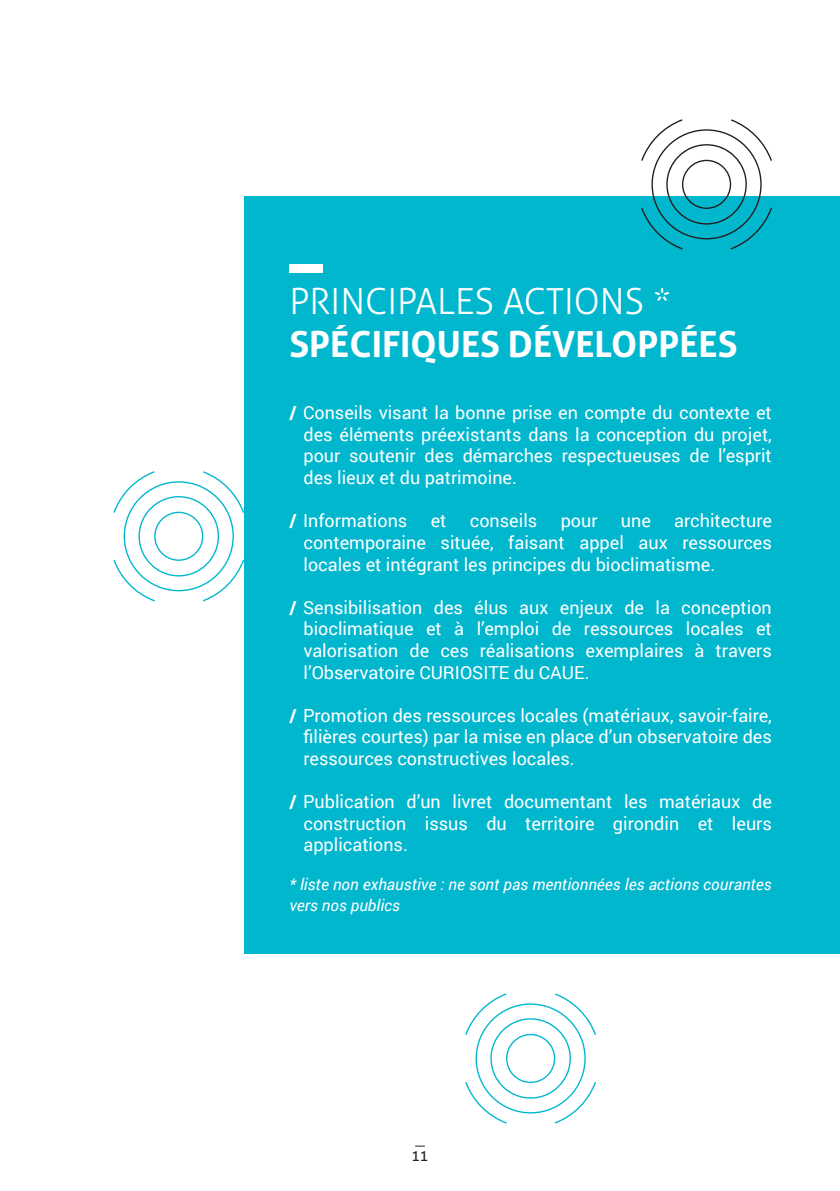
<style>
.page{position:relative;width:840px;height:1191px;background:#fff}
.page>*{position:absolute;margin:0;border:0;box-sizing:border-box;transform-origin:0 0}
.t1{font:700 36px "Aller";color:#fff}
.t2{font:300 36px "Aller";color:#fff}
.t3{font:18px/21.6px "Roboto";color:#fff;text-align:justify}
.t4{font:italic 16px/21.6px "Roboto";color:#fff}
.t5{font:14px "Aller";color:#231f20}
.s1{font-weight:700}
</style>
<div class="page">
<div style="left:244px;top:196px;width:595px;height:757px;background:#00b7ce"></div>
<div style="left:289px;top:264px;width:34px;height:8px;background:#fff"></div>
<svg style="left:641px;top:119px;width:130px;height:130px"></svg>
<svg style="left:113px;top:471px;width:131px;height:130px"></svg>
<svg style="left:465px;top:993px;width:130px;height:130px"></svg>
<h1 class="t2" style="left:289px;top:279px;width:382px">PRINCIPALES ACTIONS *</h1>
<h1 class="t1" style="left:289px;top:322px;width:449px">SPÉCIFIQUES DÉVELOPPÉES</h1>
<p class="t3" style="left:303px;top:401px;width:469px;text-indent:-14px"><span class="s1">/</span> Conseils visant la bonne prise en compte du contexte et des éléments préexistants dans la conception du projet, pour soutenir des démarches respectueuses de l’esprit des lieux et du patrimoine.</p>
<p class="t3" style="left:289px;top:509px;width:119px"><span class="s1">/</span> Informations</p>
<p class="t3" style="left:430px;top:509px;width:17px">et</p>
<p class="t3" style="left:469px;top:509px;width:69px">conseils</p>
<p class="t3" style="left:560px;top:509px;width:38px">pour</p>
<p class="t3" style="left:620px;top:509px;width:31px">une</p>
<p class="t3" style="left:303px;top:509px;width:469px;text-indent:370px">architecture contemporaine située, faisant appel aux ressources locales et intégrant les principes du bioclimatisme.</p>
<p class="t3" style="left:303px;top:596px;width:469px;text-indent:-14px"><span class="s1">/</span> Sensibilisation des élus aux enjeux de la conception bioclimatique et à l’emploi de ressources locales et valorisation de ces réalisations exemplaires à travers l’Observatoire CURIOSITE du CAUE.</p>
<p class="t3" style="left:303px;top:704px;width:469px;text-indent:-14px"><span class="s1">/</span> Promotion des ressources locales (matériaux, savoir-faire, filières courtes) par la mise en place d’un observatoire des ressources constructives locales.</p>
<p class="t3" style="left:303px;top:790px;width:469px;text-indent:-14px"><span class="s1">/</span> Publication d’un livret documentant les matériaux de construction issus du territoire girondin et leurs applications.</p>
<p class="t4" style="left:289px;top:872px;width:483px">* liste non exhaustive : ne sont pas mentionnées les actions courantes vers nos publics</p>
<p class="t5" style="left:411px;top:1147px;width:18px">11</p>
</div>
